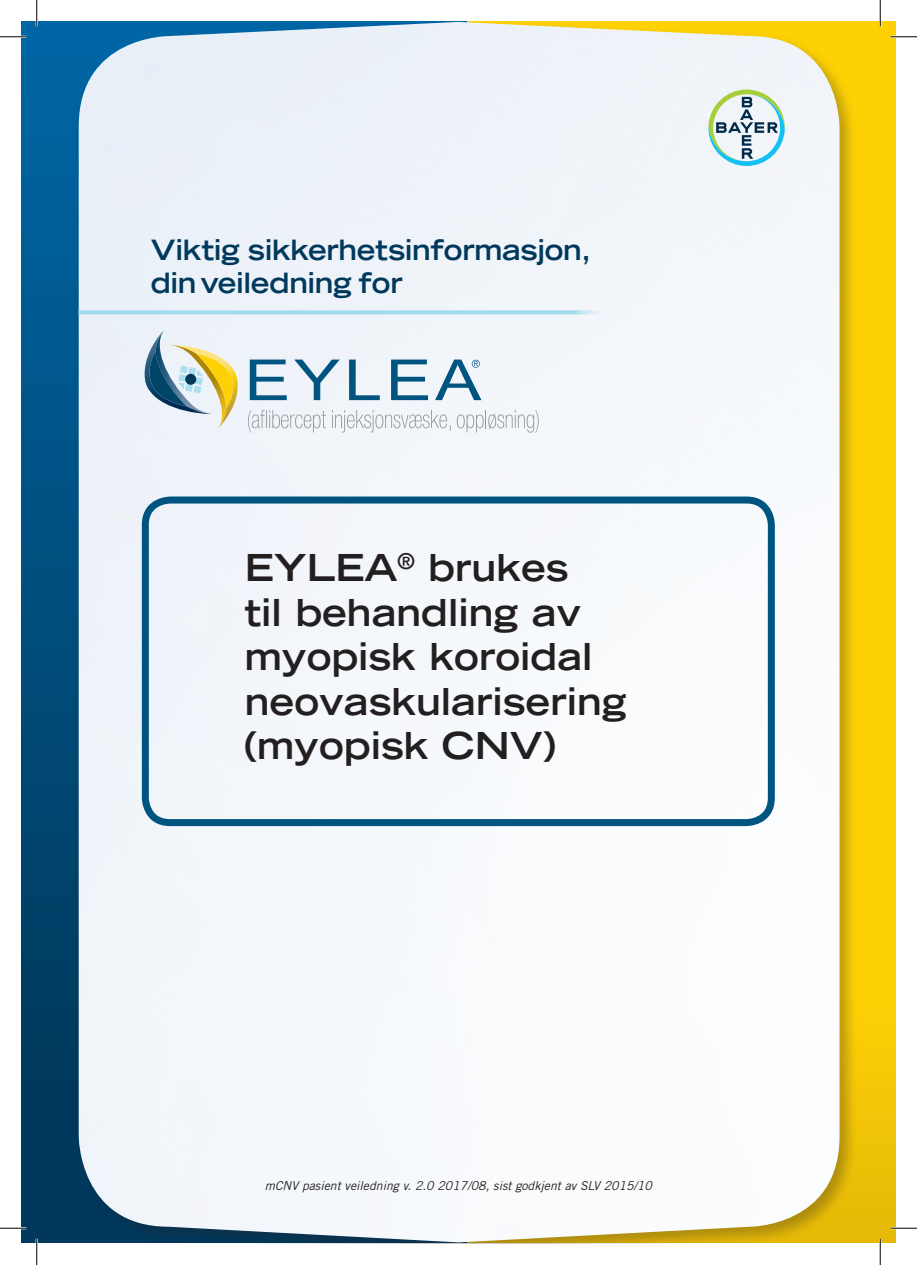
<style>
.page{position:relative;width:917px;height:1265px;background:#fff}
.page>*{position:absolute;margin:0;border:0;box-sizing:border-box;transform-origin:0 0}
.t1{font:700 expanded 37.1px/44.6px "Trade Gothic LT Std";color:#231f20}
.t2{font:700 expanded 28px/33.1px "Trade Gothic LT Std";letter-spacing:-.01em;color:#00395c}
.t3{font:italic 12.25px "Trade Gothic LT Std";color:#231f20}
</style>
<div class="page">
<div style="left:450px;top:22px;width:445px;height:1219px;background:linear-gradient(to bottom,#ffd504,#f5c806)"></div>
<div style="left:22px;top:22px;width:444px;height:1219px;background:linear-gradient(to bottom,#0066a4,#003454)"></div>
<div style="left:75px;top:22px;width:783px;height:1220px;background:#231f20;opacity:.3"></div>
<img style="left:79px;top:22px;width:760px;height:1219px">
<svg style="left:708px;top:89px;width:77px;height:77px"></svg>
<div style="left:142px;top:496px;width:633px;height:329px;border:7px solid #005480;border-radius:25px"></div>
<svg style="left:129px;top:331px;width:410px;height:101px"></svg>
<svg style="left:79px;top:310px;width:531px;height:4px;background:#aadeef"></svg>
<hr style="left:0;top:36px;width:26px;height:2px;background:#fff">
<hr style="left:891px;top:36px;width:26px;height:2px;background:#fff">
<hr style="left:0;top:1226px;width:26px;height:2px;background:#fff">
<hr style="left:891px;top:1226px;width:26px;height:2px;background:#fff">
<hr style="left:36px;top:0;width:2px;height:26px;background:#fff">
<hr style="left:36px;top:1238px;width:2px;height:26px;background:#fff">
<hr style="left:879px;top:0;width:2px;height:26px;background:#fff">
<hr style="left:879px;top:1238px;width:2px;height:26px;background:#fff">
<svg style="left:0;top:36px;width:26px;height:1px"></svg>
<svg style="left:891px;top:36px;width:26px;height:1px"></svg>
<svg style="left:0;top:1227px;width:26px;height:1px"></svg>
<svg style="left:891px;top:1227px;width:26px;height:1px"></svg>
<svg style="left:36px;top:0;width:1px;height:26px"></svg>
<svg style="left:36px;top:1238px;width:1px;height:26px"></svg>
<svg style="left:880px;top:0;width:1px;height:26px"></svg>
<svg style="left:880px;top:1238px;width:1px;height:26px"></svg>
<p class="t2" style="left:151px;top:233px;width:442px">Viktig sikkerhetsinformasjon, din veiledning for</p>
<p class="t1" style="left:245px;top:544px;width:383px">EYLEA<sup>®</sup> brukes<br>til behandling av myopisk koroidal neovaskularisering (myopisk CNV)</p>
<p class="t3" style="left:265px;top:1177px;width:389px">mCNV pasient veiledning v. 2.0 2017/08, sist godkjent av SLV 2015/10</p>
</div>
